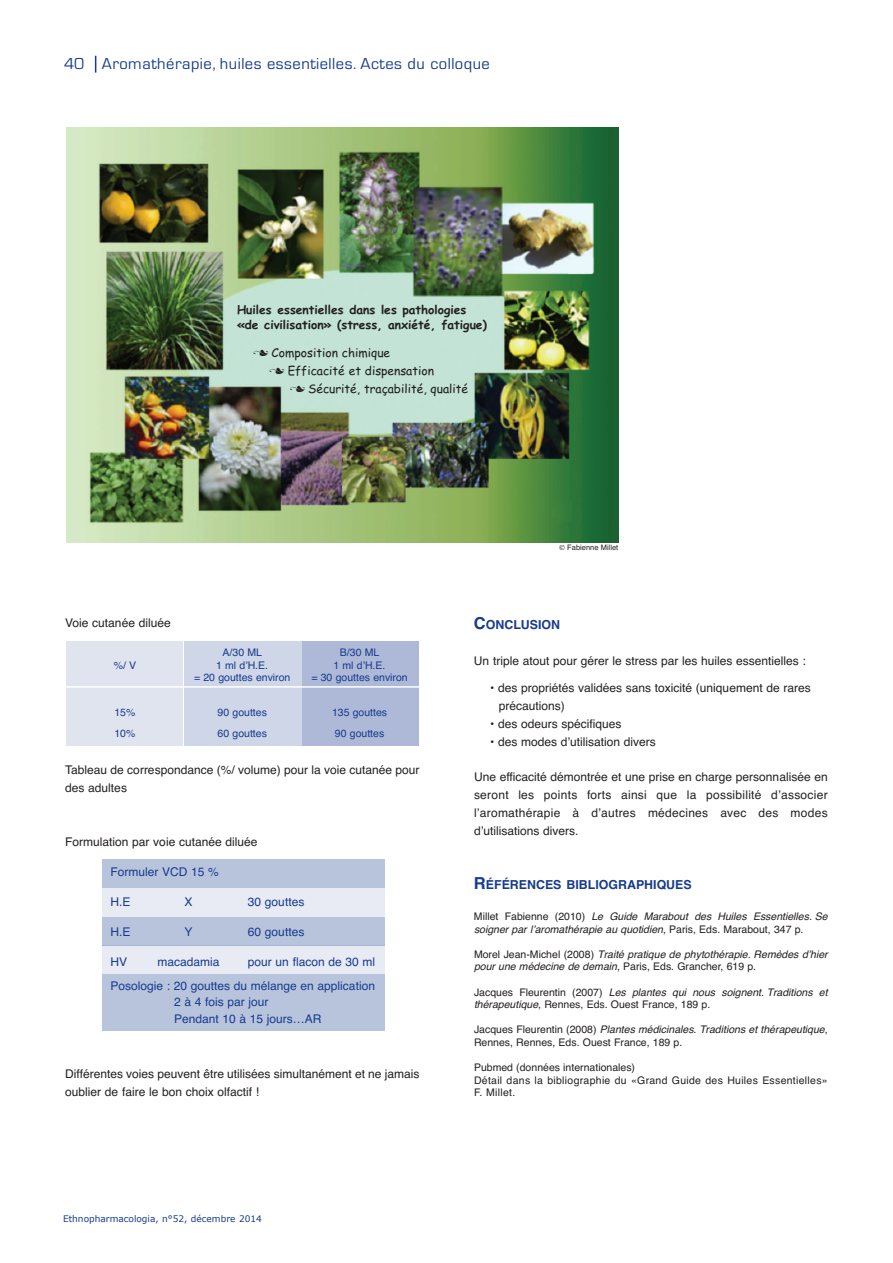
<style>
.page{position:relative;width:893px;height:1263px;background:#fff}
.page>*{position:absolute;margin:0;border:0;box-sizing:border-box;transform-origin:0 0}
.t1{font:16.5px "Eurostile";letter-spacing:.03em;color:#173b8e}
.t2{font:700 12.3px "Helvetica";color:#173b8e}
.t3{font:12px/18px "Helvetica";color:#231f20}
.t4{font:12px/24px "Helvetica";color:#173b8e;text-align:right}
.t5{font:700 12px/15.5px "Comic Sans MS";color:#231f20}
.t6{font:12px "Comic Sans MS";color:#231f20}
.t7{font:italic 10.5px/12.6px "Helvetica";color:#231f20}
.t8{font:10.5px/12.6px "Helvetica";color:#231f20}
.t9{font:10.5px "Helvetica";color:#173b8e}
.t10{font:10.5px/12.6px "Helvetica";letter-spacing:.03em;color:#231f20}
.t11{font:9px "Verdana";color:#173b8e}
.t12{font:7.5px "Helvetica";color:#231f20}
.s1{font-family:"Type Embellishments One Let Plain"}
.s2{font-size:16.5px}
.s3{font-style:normal}
.s4{font-style:italic}
</style>
<div class="page">
<svg style="left:95px;top:56px;width:1px;height:17px"></svg>
<img style="left:66px;top:128px;width:552px;height:414px">
<div style="left:66px;top:642px;width:117px;height:104px;background:#e0e4ef"></div>
<div style="left:184px;top:642px;width:118px;height:104px;background:#ced6e7"></div>
<div style="left:302px;top:642px;width:117px;height:104px;background:#adb9d7"></div>
<hr style="left:65px;top:686px;width:355px;height:2px;background:#fff">
<div style="left:102px;top:860px;width:282px;height:28px;background:#b8c3dc"></div>
<div style="left:102px;top:974px;width:282px;height:57px;background:#b8c3dc"></div>
<div style="left:102px;top:917px;width:282px;height:28px;background:#b8c3dc"></div>
<div style="left:102px;top:888px;width:282px;height:28px;background:#e8ebf3"></div>
<div style="left:102px;top:946px;width:282px;height:28px;background:#e8ebf3"></div>
<h1 class="t1" style="left:64px;top:54px;width:427px">40 Aromathérapie, huiles essentielles. Actes du colloque</h1>
<p class="t5" style="left:237px;top:302px;width:251px">Huiles essentielles dans les pathologies «de civilisation» (stress, anxiété, fatigue)</p>
<p class="t6" style="left:253px;top:346px;width:138px"><span class="s1">n</span> Composition chimique</p>
<p class="t6" style="left:269px;top:364px;width:166px"><span class="s1">n</span> Efficacité et dispensation</p>
<p class="t6" style="left:290px;top:382px;width:180px"><span class="s1">n</span> Sécurité, traçabilité, qualité</p>
<p class="t12" style="left:567px;top:543px;width:53px">Fabienne Millet</p>
<p class="t3" style="left:65px;top:613px;width:107px">Voie cutanée diluée</p>
<p class="t9" style="left:223px;top:646px;width:41px">A/30 ML</p>
<p class="t9" style="left:340px;top:646px;width:41px">B/30 ML</p>
<p class="t9" style="left:114px;top:659px;width:24px">%/ V</p>
<p class="t9" style="left:216px;top:659px;width:53px">1 ml d’H.E.</p>
<p class="t9" style="left:333px;top:659px;width:53px">1 ml d’H.E.</p>
<p class="t9" style="left:194px;top:672px;width:98px">= 20 gouttes environ</p>
<p class="t9" style="left:311px;top:672px;width:98px">= 30 gouttes environ</p>
<p class="t9" style="left:114px;top:706px;width:23px">15%</p>
<p class="t9" style="left:218px;top:706px;width:51px">90 gouttes</p>
<p class="t9" style="left:332px;top:706px;width:57px">135 gouttes</p>
<p class="t9" style="left:114px;top:727px;width:23px">10%</p>
<p class="t9" style="left:218px;top:727px;width:51px">60 gouttes</p>
<p class="t9" style="left:335px;top:727px;width:51px">90 gouttes</p>
<p class="t3" style="left:65px;top:760px;width:356px">Tableau de correspondance (%/ volume) pour la voie cutanée pour des adultes</p>
<p class="t3" style="left:65px;top:832px;width:194px">Formulation par voie cutanée diluée</p>
<p class="t4" style="left:110px;top:859px;width:110px">Formuler VCD 15 %</p>
<p class="t4" style="left:110px;top:889px;width:22px">H.E</p>
<p class="t4" style="left:184px;top:889px;width:10px">X</p>
<p class="t4" style="left:248px;top:889px;width:58px">30 gouttes</p>
<p class="t4" style="left:110px;top:919px;width:22px">H.E</p>
<p class="t4" style="left:184px;top:919px;width:10px">Y</p>
<p class="t4" style="left:248px;top:919px;width:58px">60 gouttes</p>
<p class="t4" style="left:110px;top:949px;width:18px">HV</p>
<p class="t4" style="left:157px;top:949px;width:64px">macadamia</p>
<p class="t4" style="left:110px;top:949px;width:266px">pour un flacon de 30 ml<br>Posologie : 20 gouttes du mélange en application</p>
<p class="t4" style="left:174px;top:994px;width:149px;line-height:16.5px;text-align:left">2 à 4 fois par jour<br>Pendant 10 à 15 jours…AR</p>
<p class="t3" style="left:65px;top:1065px;width:356px">Différentes voies peuvent être utilisées simultanément et ne jamais oublier de faire le bon choix olfactif !</p>
<p class="t11" style="left:63px;top:1213px;width:200px">Ethnopharmacologia, n°52, décembre 2014</p>
<p class="t2" style="left:474px;top:618px;width:88px"><span class="s2">C</span>ONCLUSION</p>
<p class="t3" style="left:474px;top:652px;width:333px">Un triple atout pour gérer le stress par les huiles essentielles :</p>
<p class="t3" style="left:499px;top:679px;width:314px;text-indent:-8px">• des propriétés validées sans toxicité (uniquement de rares précautions)</p>
<p class="t3" style="left:490px;top:715px;width:133px">• des odeurs spécifiques</p>
<p class="t3" style="left:490px;top:733px;width:167px">• des modes d’utilisation divers</p>
<p class="t3" style="left:474px;top:768px;width:355px;text-align:justify">Une efficacité démontrée et une prise en charge personnalisée en seront les points forts ainsi que la possibilité d’associer l’aromathérapie à d’autres médecines avec des modes d’utilisations divers.</p>
<p class="t2" style="left:474px;top:877px;width:219px"><span class="s2">R</span>ÉFÉRENCES BIBLIOGRAPHIQUES</p>
<p class="t7" style="left:474px;top:910px;width:355px"><span class="s3">Millet Fabienne (2010)</span> Le Guide Marabout des Huiles Essentielles. Se soigner par l’aromathérapie au quotidien<span class="s3">, Paris, Eds. Marabout, 347 p.</span></p>
<p class="t7" style="left:474px;top:948px;width:355px"><span class="s3">Morel Jean-Michel (2008)</span> Traité pratique de phytothérapie. Remèdes d’hier pour une médecine de demain<span class="s3">, Paris, Eds. Grancher, 619 p.</span></p>
<p class="t8" style="left:474px;top:986px;width:355px">Jacques Fleurentin (2007) <span class="s4">Les plantes qui nous soignent. Traditions et thérapeutique</span>, Rennes, Eds. Ouest France, 189 p.</p>
<p class="t8" style="left:474px;top:1023px;width:355px">Jacques Fleurentin (2008) <span class="s4">Plantes médicinales. Traditions et thérapeutique</span>,<br>Rennes, Rennes, Eds. Ouest France, 189 p.</p>
<p class="t10" style="left:474px;top:1061px;width:355px">Pubmed (données internationales)<br>Détail dans la bibliographie du «Grand Guide des Huiles Essentielles»<br>F. Millet.</p>
</div>
